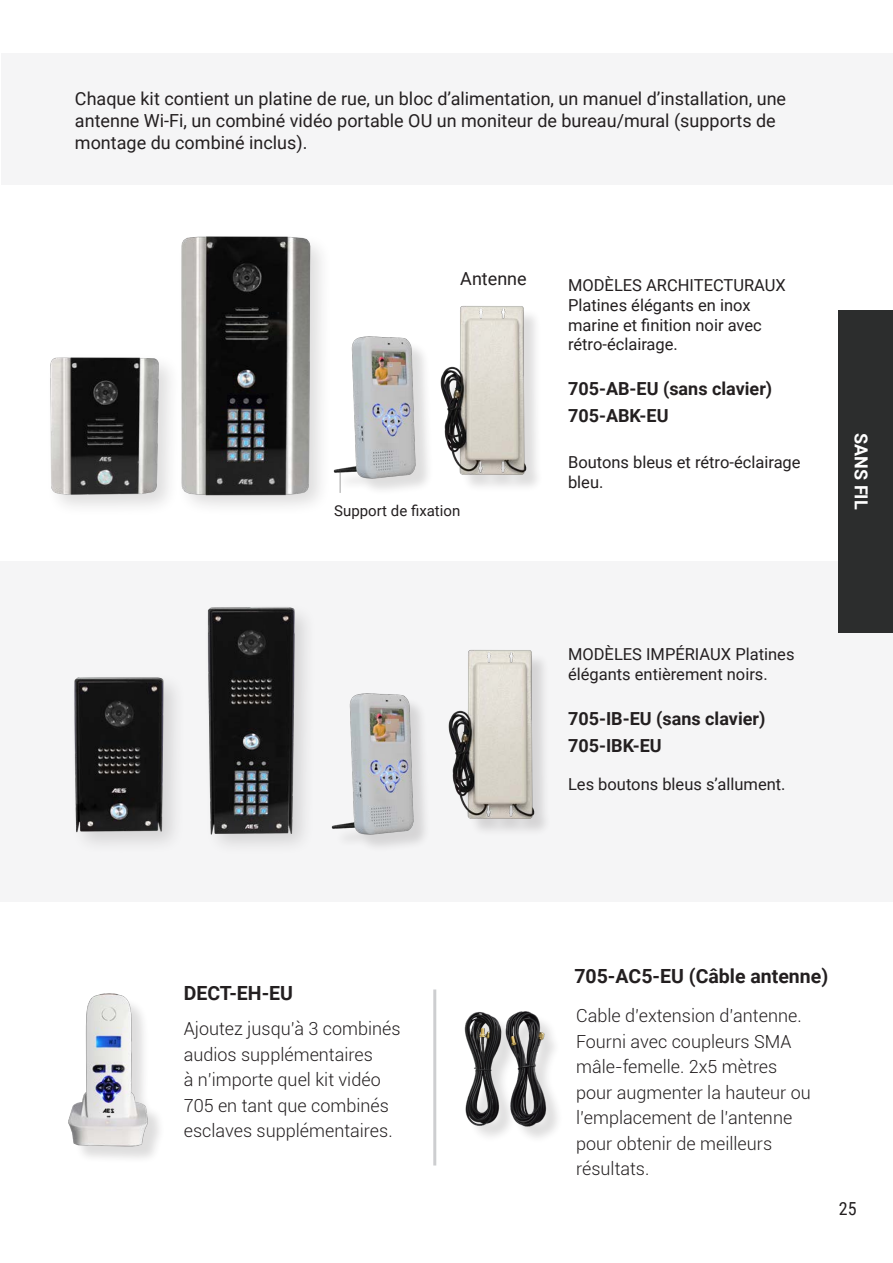
<style>
.page{position:relative;width:893px;height:1263px;background:#fff}
.page>*{position:absolute;margin:0;border:0;box-sizing:border-box;transform-origin:0 0}
.t1{font:700 19.5px "Roboto";color:#231f20}
.t2{font:300 18px/25.5px "Roboto";color:#231f20}
.t3{font:18px/21.6px "Roboto";color:#231f20}
.t4{font:700 18px "Roboto";color:#231f20}
.t5{font:700 18px "Roboto";color:#fff}
.t6{font:18px "Roboto Condensed";color:#231f20}
.t7{font:16.5px/19.8px "Roboto";color:#231f20}
.t8{font:15px "Roboto";color:#231f20}
</style>
<div class="page">
<div style="left:0;top:561px;width:893px;height:340px;background:#f5f5f6"></div>
<div style="left:203px;top:602px;width:114px;height:254px;background:#231f20;opacity:.15"></div>
<img style="left:203px;top:602px;width:95px;height:239px">
<div style="left:177px;top:232px;width:156px;height:285px;background:#231f20;opacity:.15"></div>
<img style="left:177px;top:232px;width:136px;height:268px">
<img style="left:74px;top:677px;width:102px;height:165px">
<div style="left:46px;top:353px;width:135px;height:164px;background:#231f20;opacity:.15"></div>
<img style="left:48px;top:355px;width:114px;height:141px">
<img style="left:440px;top:306px;width:97px;height:181px">
<img style="left:448px;top:650px;width:97px;height:181px">
<div style="left:335px;top:696px;width:96px;height:157px;background:#231f20;opacity:.15"></div>
<img style="left:331px;top:693px;width:86px;height:144px">
<div style="left:337px;top:340px;width:97px;height:156px;background:#231f20;opacity:.15"></div>
<img style="left:330px;top:334px;width:89px;height:146px">
<img style="left:68px;top:993px;width:86px;height:164px">
<div style="left:468px;top:1014px;width:96px;height:130px;background:#231f20;opacity:.15"></div>
<img style="left:464px;top:1011px;width:89px;height:133px">
<hr style="left:433px;top:989px;width:3px;height:176px;background:#cdced0">
<hr style="left:339px;top:471px;width:2px;height:22px;background:#4a4a4a">
<div style="left:1px;top:53px;width:892px;height:132px;background:#f5f5f6"></div>
<div style="left:839px;top:310px;width:54px;height:322px;background:#2c2d2d"></div>
<p class="t3" style="left:75px;top:88px;width:713px">Chaque kit contient un platine de rue, un bloc d’alimentation, un manuel d’installation, une antenne Wi-Fi, un combiné vidéo portable OU un moniteur de bureau/mural (supports de montage du combiné inclus).</p>
<p class="t3" style="left:460px;top:267px;width:68px">Antenne</p>
<p class="t8" style="left:334px;top:500px;width:128px">Support de fixation</p>
<p class="t7" style="left:568px;top:275px;width:219px">MODÈLES ARCHITECTURAUX<br>Platines élégants en inox marine et finition noir avec rétro-éclairage.</p>
<p class="t4" style="left:568px;top:376px;width:206px">705-AB-EU (sans clavier)</p>
<p class="t4" style="left:568px;top:403px;width:102px">705-ABK-EU</p>
<p class="t7" style="left:568px;top:451px;width:234px">Boutons bleus et rétro-éclairage bleu.</p>
<p class="t7" style="left:568px;top:644px;width:228px">MODÈLES IMPÉRIAUX Platines élégants entièrement noirs.</p>
<p class="t4" style="left:568px;top:706px;width:199px">705-IB-EU (sans clavier)</p>
<p class="t4" style="left:568px;top:733px;width:95px">705-IBK-EU</p>
<p class="t7" style="left:568px;top:773px;width:219px">Les boutons bleus s’allument.</p>
<p class="t5" style="left:874px;top:433px;width:78px;rotate:90deg">SANS FIL</p>
<p class="t1" style="left:184px;top:979px;width:111px">DECT-EH-EU</p>
<p class="t2" style="left:184px;top:1015px;width:218px">Ajoutez jusqu’à 3 combinés audios supplémentaires<br>à n’importe quel kit vidéo<br>705 en tant que combinés esclaves supplémentaires.</p>
<p class="t1" style="left:574px;top:962px;width:255px">705-AC5-EU (Câble antenne)</p>
<p class="t2" style="left:576px;top:1003px;width:236px">Cable d’extension d’antenne.<br>Fourni avec coupleurs SMA mâle-femelle. 2x5 mètres pour augmenter la hauteur ou l’emplacement de l’antenne pour obtenir de meilleurs résultats.</p>
<p class="t6" style="left:839px;top:1196px;width:19px">25</p>
</div>
